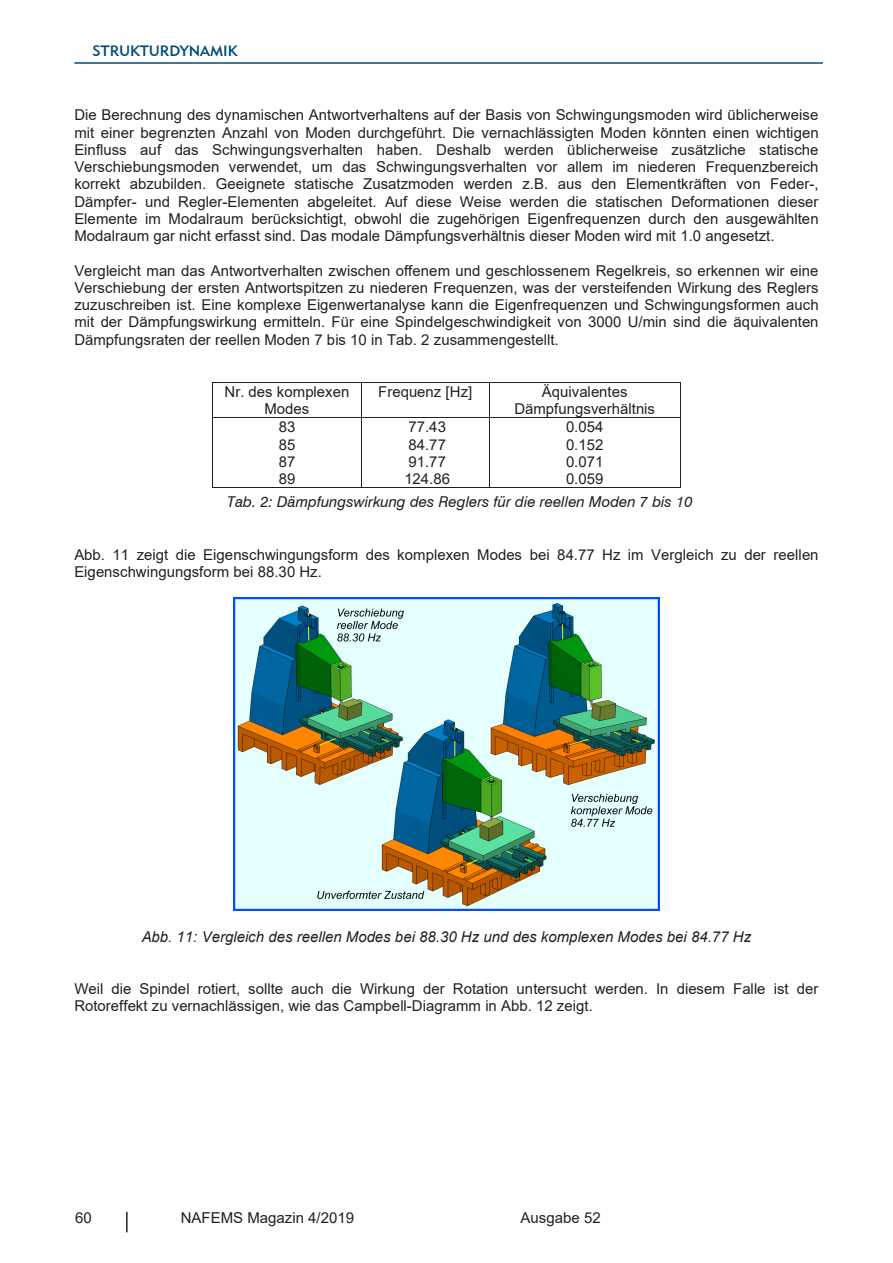
<style>
.page{position:relative;width:893px;height:1263px;background:#fff}
.page>*{position:absolute;margin:0;border:0;box-sizing:border-box;transform-origin:0 0}
.t1{font:15px/17.2px "Arial";color:#231f20;text-align:justify}
.t2{font:italic 15px "Arial";color:#231f20}
.t3{font:italic 15px "Swiss 721 BT";color:#231f20}
.t4{font:15px "Geometric 415 BT Medium A";color:#004c7b}
</style>
<div class="page">
<hr style="left:126px;top:1212px;width:2px;height:20px;background:#231f20">
<hr style="left:74px;top:62px;width:749px;height:2px;background:#004c7b">
<hr style="left:213px;top:382px;width:148px;height:1px;background:#231f20">
<hr style="left:362px;top:382px;width:127px;height:1px;background:#231f20">
<hr style="left:489px;top:382px;width:191px;height:1px;background:#231f20">
<hr style="left:212px;top:383px;width:1px;height:34px;background:#231f20">
<hr style="left:361px;top:383px;width:1px;height:34px;background:#231f20">
<hr style="left:489px;top:383px;width:1px;height:34px;background:#231f20">
<hr style="left:680px;top:383px;width:1px;height:34px;background:#231f20">
<hr style="left:213px;top:417px;width:148px;height:1px;background:#231f20">
<hr style="left:362px;top:417px;width:127px;height:1px;background:#231f20">
<hr style="left:489px;top:417px;width:191px;height:1px;background:#231f20">
<svg style="left:212px;top:417px;width:1px;height:71px"></svg>
<hr style="left:213px;top:487px;width:148px;height:1px;background:#231f20">
<svg style="left:361px;top:417px;width:1px;height:71px"></svg>
<hr style="left:362px;top:487px;width:127px;height:1px;background:#231f20">
<svg style="left:489px;top:418px;width:1px;height:69px"></svg>
<hr style="left:489px;top:487px;width:191px;height:1px;background:#231f20">
<svg style="left:680px;top:417px;width:1px;height:71px"></svg>
<img style="left:234px;top:597px;width:425px;height:314px">
<p class="t4" style="left:92px;top:42px;width:147px">STRUKTURDYNAMIK</p>
<p class="t1" style="left:74px;top:106px;width:746px">Die Berechnung des dynamischen Antwortverhaltens auf der Basis von Schwingungsmoden wird üblicherweise mit einer begrenzten Anzahl von Moden durchgeführt. Die vernachlässigten Moden könnten einen wichtigen Einfluss auf das Schwingungsverhalten haben. Deshalb werden üblicherweise zusätzliche statische Verschiebungsmoden verwendet, um das Schwingungsverhalten vor allem im niederen Frequenzbereich korrekt abzubilden. Geeignete statische Zusatzmoden werden z.B. aus den Elementkräften von Feder-, Dämpfer- und Regler-Elementen abgeleitet. Auf diese Weise werden die statischen Deformationen dieser Elemente im Modalraum berücksichtigt, obwohl die zugehörigen Eigenfrequenzen durch den ausgewählten Modalraum gar nicht erfasst sind. Das modale Dämpfungsverhältnis dieser Moden wird mit 1.0 angesetzt.</p>
<p class="t1" style="left:74px;top:261px;width:746px">Vergleicht man das Antwortverhalten zwischen offenem und geschlossenem Regelkreis, so erkennen wir eine Verschiebung der ersten Antwortspitzen zu niederen Frequenzen, was der versteifenden Wirkung des Reglers zuzuschreiben ist. Eine komplexe Eigenwertanalyse kann die Eigenfrequenzen und Schwingungsformen auch mit der Dämpfungswirkung ermitteln. Für eine Spindelgeschwindigkeit von 3000 U/min sind die äquivalenten Dämpfungsraten der reellen Moden 7 bis 10 in Tab. 2 zusammengestellt.</p>
<p class="t1" style="left:225px;top:383px;width:126px;text-align:center">Nr. des komplexen<br>Modes</p>
<p class="t1" style="left:378px;top:383px;width:96px">Frequenz [Hz]</p>
<p class="t1" style="left:514px;top:383px;width:142px;text-align:center">Äquivalentes<br>Dämpfungsverhältnis</p>
<p class="t1" style="left:279px;top:418px;width:18px">83</p>
<p class="t1" style="left:408px;top:418px;width:39px">77.43</p>
<p class="t1" style="left:566px;top:418px;width:39px">0.054</p>
<p class="t1" style="left:279px;top:436px;width:18px">85</p>
<p class="t1" style="left:408px;top:436px;width:39px">84.77</p>
<p class="t1" style="left:566px;top:436px;width:39px">0.152</p>
<p class="t1" style="left:279px;top:453px;width:18px">87</p>
<p class="t1" style="left:408px;top:453px;width:39px">91.77</p>
<p class="t1" style="left:566px;top:453px;width:39px">0.071</p>
<p class="t1" style="left:279px;top:470px;width:18px">89</p>
<p class="t1" style="left:404px;top:470px;width:47px">124.86</p>
<p class="t1" style="left:566px;top:470px;width:39px">0.059</p>
<p class="t3" style="left:227px;top:493px;width:467px">Tab. 2: Dämpfungswirkung des Reglers für die reellen Moden 7 bis 10</p>
<p class="t1" style="left:74px;top:546px;width:746px">Abb. 11 zeigt die Eigenschwingungsform des komplexen Modes bei 84.77 Hz im Vergleich zu der reellen<br>Eigenschwingungsform bei 88.30 Hz.</p>
<p class="t2" style="left:142px;top:927px;width:611px">Abb. 11: Vergleich des reellen Modes bei 88.30 Hz und des komplexen Modes bei 84.77 Hz</p>
<p class="t1" style="left:74px;top:980px;width:745px">Weil die Spindel rotiert, sollte auch die Wirkung der Rotation untersucht werden. In diesem Falle ist der<br>Rotoreffekt zu vernachlässigen, wie das Campbell-Diagramm in Abb. 12 zeigt.</p>
<p class="t1" style="left:75px;top:1209px;width:18px">60</p>
<p class="t1" style="left:181px;top:1209px;width:175px">NAFEMS Magazin 4/2019</p>
<p class="t1" style="left:521px;top:1209px;width:82px">Ausgabe 52</p>
</div>
